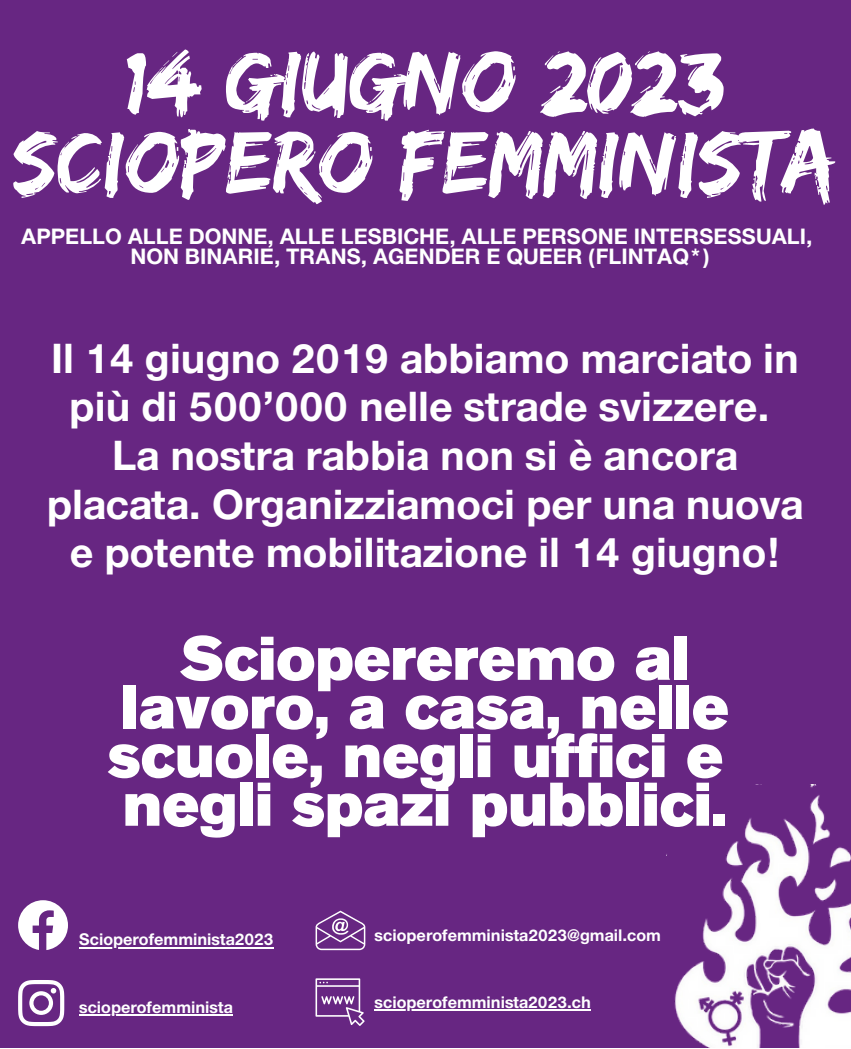
<style>
.page{position:relative;width:851px;height:1049px;background:#fff}
.page>*{position:absolute;margin:0;border:0;box-sizing:border-box;transform-origin:0 0}
.t1{font:91.75px/80.5px "Edo";color:#fff;text-align:center}
.t2{font:61px/48.5px "Akzidenz Grotesk BE Super";color:#fff;text-align:center}
.t3{font:700 43.75px/48.8px "Nimbus San Nov";color:#fff;text-align:center}
.t4{font:700 23px/20.5px "Nimbus San Nov";color:#fff;text-align:center}
.t5{font:700 17.25px "Nimbus San Nov";color:#fff}
</style>
<div class="page">
<div style="left:0;top:0;width:850px;height:1047px;background:#672682"></div>
<img style="left:674px;top:784px;width:176px;height:263px">
<svg style="left:666px;top:841px;width:59px;height:76px"></svg>
<svg style="left:18px;top:980px;width:46px;height:45px"></svg>
<svg style="left:18px;top:900px;width:50px;height:49px"></svg>
<svg style="left:315px;top:978px;width:49px;height:47px"></svg>
<svg style="left:315px;top:910px;width:50px;height:39px"></svg>
<hr style="left:374px;top:1009px;width:216px;height:1px;background:#fff">
<hr style="left:79px;top:946px;width:194px;height:2px;background:#fff">
<hr style="left:79px;top:1014px;width:154px;height:1px;background:#fff">
<h1 class="t1" style="left:13px;top:39px;width:825px">14 GIUGNO 2023<br>SCIOPERO FEMMINISTA</h1>
<p class="t4" style="left:21px;top:225px;width:792px">APPELLO ALLE DONNE, ALLE LESBICHE, ALLE PERSONE INTERSESSUALI,<br>NON BINARIE, TRANS, AGENDER E QUEER (FLINTAQ*)</p>
<p class="t3" style="left:47px;top:333px;width:757px">Il 14 giugno 2019 abbiamo marciato in più di 500’000 nelle strade svizzere.<br>La nostra rabbia non si è ancora placata. Organizziamoci per una nuova e potente mobilitazione il 14 giugno!</p>
<h2 class="t2" style="left:108px;top:639px;width:622px">Sciopereremo al lavoro, a casa, nelle scuole, negli uffici e negli spazi pubblici.</h2>
<p class="t5" style="left:79px;top:929px;width:196px">Scioperofemminista2023</p>
<p class="t5" style="left:79px;top:996px;width:155px">scioperofemminista</p>
<p class="t5" style="left:374px;top:925px;width:288px">scioperofemminista2023@gmail.com</p>
<p class="t5" style="left:374px;top:991px;width:218px">scioperofemminista2023.ch</p>
</div>
